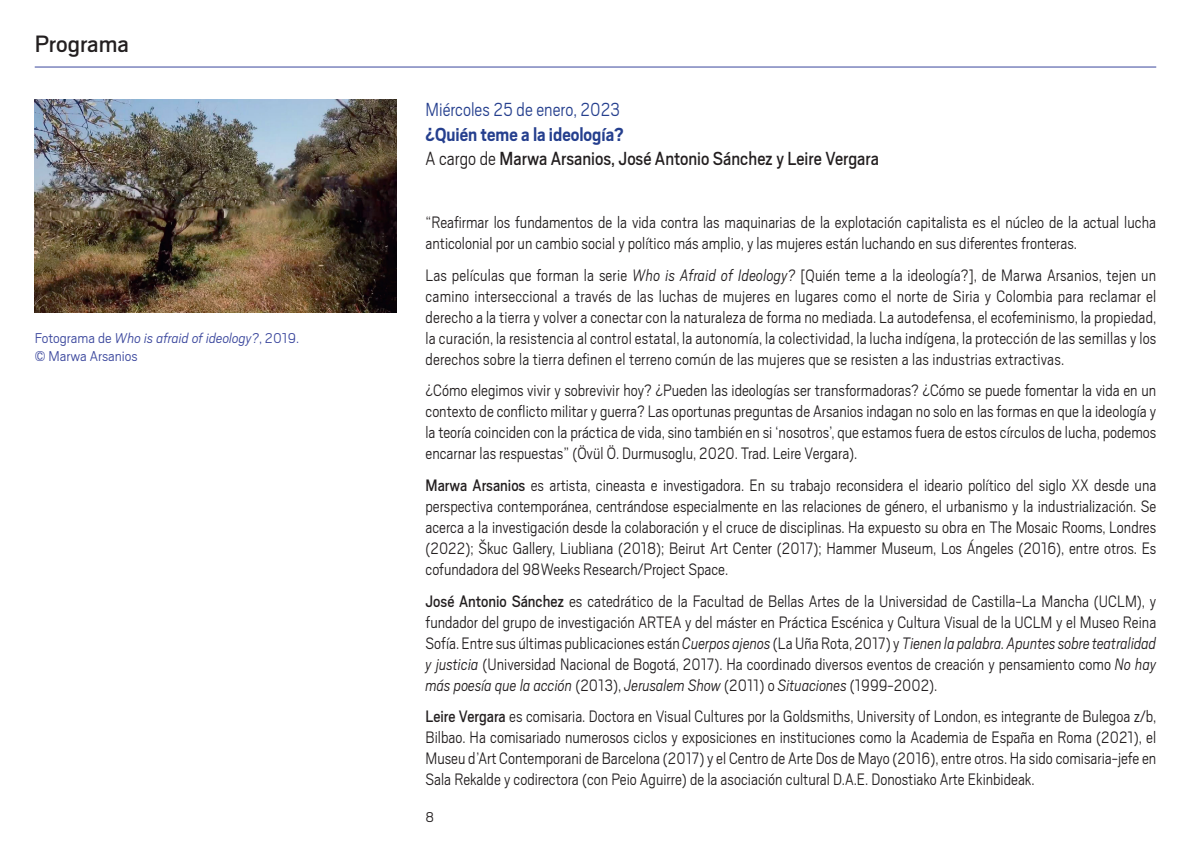
<style>
.page{position:relative;width:1191px;height:844px;background:#fff}
.page>*{position:absolute;margin:0;border:0;box-sizing:border-box;transform-origin:0 0}
.t1{font:26.25px "Scout";color:#231f20}
.Cuerpo_A{font:21px "Scout";color:#231f20;scale:.9 1}
.Cuerpo_A-2{font:300 21px "Scout";color:#253f8e;scale:.9 1}
.Cuerpo_A-3{font:700 21px "Scout";color:#253f8e;scale:.9 1}
.Normal__Web{font:300 18.38px/21px "Scout";color:#231f20;text-align:justify;scale:.9 1}
.Cuerpo_A-4{font:italic 300 15.75px "Scout";color:#3b479d}
.Cuerpo_A-5{font:300 15.75px "Scout";color:#3b479d}
.t2{font:300 15.75px "Scout";color:#231f20}
.s1{font-style:normal}
.s2{font-weight:300}
.s3{font-style:italic}
.s4{color:#202124}
.s5{font-weight:400}
</style>
<div class="page">
<hr style="left:35px;top:67px;width:1121px;height:1px;background:#3b479d">
<img style="left:35px;top:99px;width:362px;height:214px">
<h1 class="t1" style="left:35px;top:26px;width:96px">Programa</h1>
<p class="Cuerpo_A-4" style="left:35px;top:328px;width:266px"><span class="s1">Fotograma de</span> Who is afraid of ideology?<span class="s1">, 2019.</span></p>
<p class="Cuerpo_A-5" style="left:35px;top:345px;width:104px">© Marwa Arsanios</p>
<p class="Cuerpo_A-2" style="left:425px;top:96px;width:218px">Miércoles 25 de enero, 2023</p>
<p class="Cuerpo_A-3" style="left:425px;top:120px;width:221px">¿Quién teme a la ideología?</p>
<p class="Cuerpo_A" style="left:425px;top:145px;width:505px"><span class="s2">A cargo de</span> Marwa Arsanios, José Antonio Sánchez y Leire Vergara</p>
<p class="Normal__Web" style="left:425px;top:211px;width:813px">“Reafirmar los fundamentos de la vida contra las maquinarias de la explotación capitalista es el núcleo de la actual lucha anticolonial por un cambio social y político más amplio, y las mujeres están luchando en sus diferentes fronteras.</p>
<p class="Normal__Web" style="left:425px;top:263px;width:813px">Las películas que forman la serie <span class="s3">Who is Afraid of Ideology?</span> [Quién teme a la ideología?], de Marwa Arsanios, tejen un camino interseccional a través de las luchas de mujeres en lugares como el norte de Siria y Colombia para reclamar el derecho a la tierra y volver a conectar con la naturaleza de forma no mediada. La autodefensa, el ecofeminismo, la propiedad, la curación, la resistencia al control estatal, la autonomía, la colectividad, la lucha indígena, la protección de las semillas y los derechos sobre la tierra definen el terreno común de las mujeres que se resisten a las industrias extractivas.</p>
<p class="Normal__Web" style="left:425px;top:379px;width:813px">¿Cómo elegimos vivir y sobrevivir hoy? ¿Pueden las ideologías ser transformadoras? ¿Cómo se puede fomentar la vida en un contexto de conflicto militar y guerra? Las oportunas preguntas de Arsanios indagan no solo en las formas en que la ideología y la teoría coinciden con la práctica de vida, sino también en si <span class="s4">‘</span>nosotros<span class="s4">’</span>, que estamos fuera de estos círculos de lucha, podemos encarnar las respuestas” (Övül Ö. Durmusoglu, 2020. Trad. Leire Vergara).</p>
<p class="Normal__Web" style="left:425px;top:473px;width:813px"><span class="s5">Marwa Arsanios</span> es artista, cineasta e investigadora. En su trabajo reconsidera el ideario político del siglo XX desde una perspectiva contemporánea, centrándose especialmente en las relaciones de género, el urbanismo y la industrialización. Se acerca a la investigación desde la colaboración y el cruce de disciplinas. Ha expuesto su obra en The Mosaic Rooms, Londres (2022); Škuc Gallery, Liubliana (2018); Beirut Art Center (2017); Hammer Museum, Los Ángeles (2016), entre otros. Es cofundadora del 98Weeks Research/Project Space.</p>
<p class="Normal__Web" style="left:425px;top:589px;width:813px"><span class="s5">José Antonio Sánchez</span> es catedrático de la Facultad de Bellas Artes de la Universidad de Castilla-La Mancha (UCLM), y fundador del grupo de investigación ARTEA y del máster en Práctica Escénica y Cultura Visual de la UCLM y el Museo Reina Sofía. Entre sus últimas publicaciones están <span class="s3">Cuerpos ajenos</span>(La Uña Rota, 2017) y <span class="s3">Tienen la palabra. Apuntes sobre teatralidad y justicia</span> (Universidad Nacional de Bogotá, 2017). Ha coordinado diversos eventos de creación y pensamiento como <span class="s3">No hay más poesía que la acción</span> (2013), <span class="s3">Jerusalem Show</span> (2011) o <span class="s3">Situaciones</span> (1999-2002).</p>
<p class="Normal__Web" style="left:425px;top:704px;width:813px"><span class="s5">Leire Vergara</span> es comisaria. Doctora en Visual Cultures por la Goldsmiths, University of London, es integrante de Bulegoa z/b, Bilbao. Ha comisariado numerosos ciclos y exposiciones en instituciones como la Academia de España en Roma (2021), el Museu d’Art Contemporani de Barcelona (2017) y el Centro de Arte Dos de Mayo (2016), entre otros. Ha sido comisaria-jefe en Sala Rekalde y codirectora (con Peio Aguirre) de la asociación cultural D.A.E. Donostiako Arte Ekinbideak.</p>
<p class="t2" style="left:425px;top:806px;width:10px">8</p>
</div>
